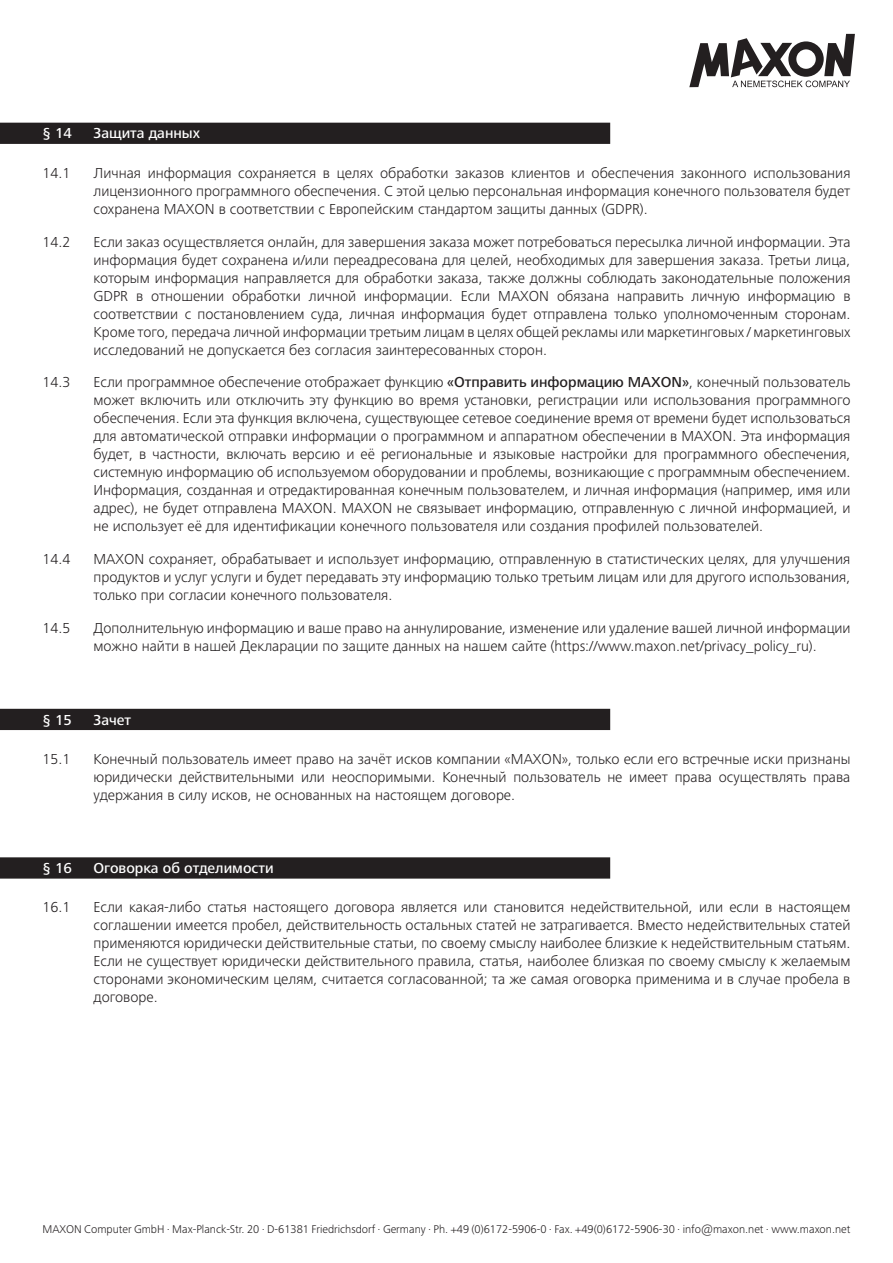
<style>
.page{position:relative;width:893px;height:1263px;background:#fff}
.page>*{position:absolute;margin:0;border:0;box-sizing:border-box;transform-origin:0 0}
.t1{font:300 15px/18px "Frutiger Next LTW1 G";color:#231f20;text-align:justify}
.t2{font:500 15px "Frutiger Next LTW1 G";color:#fff}
.t3{font:300 11.7px "Frutiger Next LTW1 G";color:#231f20}
.s1{font-weight:500}
</style>
<div class="page">
<svg style="left:689px;top:34px;width:166px;height:53px"></svg>
<div style="left:0;top:123px;width:610px;height:21px;background:#231f20"></div>
<div style="left:0;top:709px;width:610px;height:21px;background:#231f20"></div>
<div style="left:0;top:857px;width:610px;height:22px;background:#231f20"></div>
<p class="t2" style="left:43px;top:125px;width:31px">§ 14</p>
<p class="t2" style="left:94px;top:125px;width:108px">Защита данных</p>
<p class="t1" style="left:43px;top:164px;width:29px">14.1</p>
<p class="t1" style="left:94px;top:164px;width:758px">Личная информация сохраняется в целях обработки заказов клиентов и обеспечения законного использования лицензионного программного обеспечения. С этой целью персональная информация конечного пользователя будет сохранена MAXON в соответствии с Европейским стандартом защиты данных (GDPR).</p>
<p class="t1" style="left:43px;top:233px;width:29px">14.2</p>
<p class="t1" style="left:94px;top:233px;width:758px">Если заказ осуществляется онлайн, для завершения заказа может потребоваться пересылка личной информации. Эта информация будет сохранена и/или переадресована для целей, необходимых для завершения заказа. Третьи лица, которым информация направляется для обработки заказа, также должны соблюдать законодательные положения GDPR в отношении обработки личной информации. Если MAXON обязана направить личную информацию в соответствии с постановлением суда, личная информация будет отправлена только уполномоченным сторонам.<br>Кроме того, передача личной информации третьим лицам в целях общей рекламы или маркетинговых / маркетинговых исследований не допускается без согласия заинтересованных сторон.</p>
<p class="t1" style="left:43px;top:373px;width:29px">14.3</p>
<p class="t1" style="left:94px;top:373px;width:758px">Если программное обеспечение отображает функцию <span class="s1">«Отправить информацию MAXON»</span>, конечный пользователь может включить или отключить эту функцию во время установки, регистрации или использования программного обеспечения. Если эта функция включена, существующее сетевое соединение время от времени будет использоваться для автоматической отправки информации о программном и аппаратном обеспечении в MAXON. Эта информация будет, в частности, включать версию и её региональные и языковые настройки для программного обеспечения, системную информацию об используемом оборудовании и проблемы, возникающие с программным обеспечением.<br>Информация, созданная и отредактированная конечным пользователем, и личная информация (например, имя или адрес), не будет отправлена MAXON. MAXON не связывает информацию, отправленную с личной информацией, и не использует её для идентификации конечного пользователя или создания профилей пользователей.</p>
<p class="t1" style="left:43px;top:550px;width:29px">14.4</p>
<p class="t1" style="left:94px;top:550px;width:758px">MAXON сохраняет, обрабатывает и использует информацию, отправленную в статистических целях, для улучшения продуктов и услуг услуги и будет передавать эту информацию только третьим лицам или для другого использования, только при согласии конечного пользователя.</p>
<p class="t1" style="left:43px;top:619px;width:29px">14.5</p>
<p class="t1" style="left:94px;top:619px;width:759px">Дополнительную информацию и ваше право на аннулирование, изменение или удаление вашей личной информации можно найти в нашей Декларации по защите данных на нашем сайте (https://www.maxon.net/privacy_policy_ru).</p>
<p class="t2" style="left:43px;top:711px;width:31px">§ 15</p>
<p class="t2" style="left:94px;top:711px;width:39px">Зачет</p>
<p class="t1" style="left:43px;top:750px;width:29px">15.1</p>
<p class="t1" style="left:94px;top:750px;width:758px">Конечный пользователь имеет право на зачёт исков компании «MAXON», только если его встречные иски признаны юридически действительными или неоспоримыми. Конечный пользователь не имеет права осуществлять права удержания в силу исков, не основанных на настоящем договоре.</p>
<p class="t2" style="left:43px;top:859px;width:31px">§ 16</p>
<p class="t2" style="left:94px;top:859px;width:182px">Оговорка об отделимости</p>
<p class="t1" style="left:43px;top:898px;width:29px">16.1</p>
<p class="t1" style="left:94px;top:898px;width:758px">Если какая-либо статья настоящего договора является или становится недействительной, или если в настоящем соглашении имеется пробел, действительность остальных статей не затрагивается. Вместо недействительных статей применяются юридически действительные статьи, по своему смыслу наиболее близкие к недействительным статьям.<br>Если не существует юридически действительного правила, статья, наиболее близкая по своему смыслу к желаемым сторонами экономическим целям, считается согласованной; та же самая оговорка применима и в случае пробела в договоре.</p>
<p class="t3" style="left:43px;top:1222px;width:809px">MAXON Computer GmbH . Max-Planck-Str. 20 . D-61381 Friedrichsdorf . Germany . Ph. +49 (0)6172-5906-0 . Fax. +49(0)6172-5906-30 . info@maxon.net . www.maxon.net</p>
</div>
